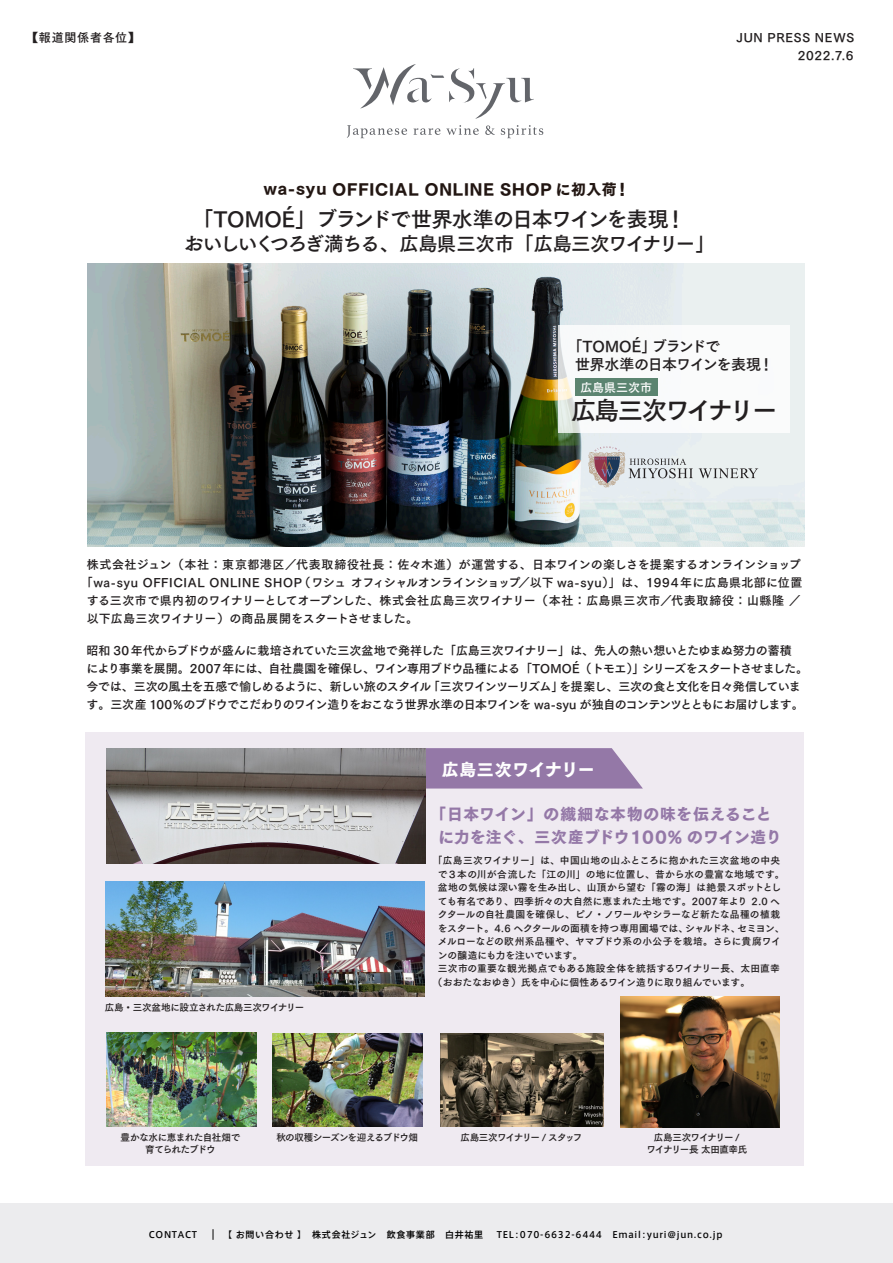
<style>
.page{position:relative;width:893px;height:1263px;background:#fff}
.page>*{position:absolute;margin:0;border:0;box-sizing:border-box;transform-origin:0 0}
.t1{font:25.5px "Tsuku Go CID B";letter-spacing:-.1em;color:#231f20}
.t2{font:21px "Tsuku Go CID B";letter-spacing:-.045em;color:#231f20}
.t3{font:19.5px "Tsuku Go CID B";letter-spacing:-.07em;color:#231f20}
.t4{font:16.95px "Tsuku Go CID H";letter-spacing:.005em;color:#fff}
.t5{font:15.75px/22.6px "Tsuku Go CID H";letter-spacing:.01em;color:#9478a7}
.t6{font:15px "Tsuku Go CID H";letter-spacing:.06em;color:#221612}
.t7{font:15px/17.7px "Tsuku Go CID B";letter-spacing:-.04em;color:#231f20}
.t8{font:12px/18px "Tsuku Go CID B";letter-spacing:-.05em;color:#231f20}
.t9{font:12px "Tsuku Go CID B";letter-spacing:.035em;color:#231f20}
.t10{font:12px "Tsuku Go CID B";letter-spacing:.015em;color:#231f20}
.t11{font:12px "Tsuku Go CID B";letter-spacing:.02em;color:#231f20}
.t12{font:12px/18.3px "Tsuku Go CID B";letter-spacing:.055em;color:#231f20;text-align:right}
.t13{font:12px "Tsuku Go CID B";letter-spacing:-.005em;color:#231f20}
.t14{font:12px "Tsuku Go CID B";letter-spacing:-.005em;color:#fff}
.t15{font:9.75px "Tsuku Go CID B";letter-spacing:.005em;color:#231f20}
.t16{font:9.75px "Tsuku Go CID B";letter-spacing:-.02em;color:#231f20}
.t17{font:9.75px "Tsuku Go CID B";letter-spacing:.035em;color:#231f20}
.t18{font:9.75px "Tsuku Go CID B";letter-spacing:-.015em;color:#231f20}
.t19{font:9.6px/12px "Tsuku Go CID B";letter-spacing:-.055em;color:#231f20;text-align:center}
.t20{font:9.6px "Tsuku Go CID B";letter-spacing:-.11em;color:#231f20}
.t21{font:500 9px "Axis Std";letter-spacing:.08em;color:#030303}
</style>
<div class="page">
<div style="left:86px;top:732px;width:718px;height:433px;background:#efeaf1"></div>
<svg style="left:425px;top:748px;width:218px;height:40px;background:#9a80ab"></svg>
<svg style="left:347px;top:64px;width:196px;height:74px"></svg>
<div style="left:0;top:1203px;width:893px;height:60px;background:#ececee"></div>
<img style="left:87px;top:264px;width:717px;height:283px">
<img style="left:106px;top:748px;width:319px;height:116px">
<img style="left:106px;top:881px;width:318px;height:115px">
<img style="left:441px;top:1033px;width:163px;height:94px">
<img style="left:106px;top:1033px;width:150px;height:94px">
<img style="left:273px;top:1033px;width:150px;height:94px">
<img style="left:621px;top:996px;width:158px;height:131px">
<svg style="left:588px;top:446px;width:105px;height:42px;background:#c6c6ca"></svg>
<svg style="left:699px;top:468px;width:59px;height:10px"></svg>
<div style="left:559px;top:325px;width:231px;height:107px;background:#fff"></div>
<div style="left:575px;top:378px;width:83px;height:18px;background:#5b8470"></div>
<p class="t12" style="left:26px;top:28px;width:115px">【報道関係者各位】</p>
<p class="t12" style="left:736px;top:28px;width:119px">JUN PRESS NEWS<br>2022.7.6</p>
<p class="t6" style="left:264px;top:178px;width:368px">wa-syu OFFICIAL ONLINE SHOP に初入荷！</p>
<h2 class="t2" style="left:193px;top:205px;width:495px">「TOMOÉ」ブランドで世界水準の日本ワインを表現！</h2>
<h3 class="t3" style="left:184px;top:230px;width:532px">おいしいくつろぎ満ちる、広島県三次市「広島三次ワイナリー」</h3>
<p class="t7" style="left:575px;top:337px;width:200px;text-indent:-8px">「TOMOÉ」ブランドで<br>世界水準の日本ワインを表現！</p>
<h1 class="t1" style="left:571px;top:394px;width:208px">広島三次ワイナリー</h1>
<p class="t14" style="left:580px;top:379px;width:73px">広島県三次市</p>
<p class="t10" style="left:87px;top:557px;width:715px">株式会社ジュン（本社：東京都港区／代表取締役社長：佐々木進）が運営する、日本ワインの楽しさを提案するオンラインショップ</p>
<p class="t9" style="left:81px;top:575px;width:723px">「wa-syu OFFICIAL ONLINE SHOP（ワシュ オフィシャルオンラインショップ／以下 wa-syu）」は、1994年に広島県北部に位置</p>
<p class="t11" style="left:87px;top:593px;width:715px">する三次市で県内初のワイナリーとしてオープンした、株式会社広島三次ワイナリー（本社：広島県三次市／代表取締役：山縣隆 ／</p>
<p class="t13" style="left:87px;top:611px;width:333px">以下広島三次ワイナリー）の商品展開をスタートさせました。</p>
<p class="t8" style="left:86px;top:642px;width:723px">昭和 30 年代からブドウが盛んに栽培されていた三次盆地で発祥した「広島三次ワイナリー」は、先人の熱い想いとたゆまぬ努力の蓄積<br>により事業を展開。2007年には、自社農園を確保し、ワイン専用ブドウ品種による「TOMOÉ（トモエ）」シリーズをスタートさせました。今では、三次の風土を五感で愉しめるように、新しい旅のスタイル「三次ワインツーリズム」を提案し、三次の食と文化を日々発信しています。三次産 100％のブドウでこだわりのワイン造りをおこなう世界水準の日本ワインを wa-syu が独自のコンテンツとともにお届けします。</p>
<h3 class="t4" style="left:442px;top:756px;width:155px">広島三次ワイナリー</h3>
<h3 class="t5" style="left:438px;top:802px;width:345px;text-indent:-8px">「日本ワイン」の繊細な本物の味を伝えることに力を注ぐ、三次産ブドウ100% のワイン造り</h3>
<p class="t19" style="left:105px;top:1001px;width:201px">広島・三次盆地に設立された広島三次ワイナリー</p>
<p class="t17" style="left:433px;top:854px;width:349px">「広島三次ワイナリー」は、中国山地の山ふところに抱かれた三次盆地の中央</p>
<p class="t15" style="left:438px;top:868px;width:348px">で３本の川が合流した「江の川」の地に位置し、昔から水の豊富な地域です。</p>
<p class="t15" style="left:438px;top:881px;width:345px">盆地の気候は深い霧を生み出し、山頂から望む「霧の海」は絶景スポットとし</p>
<p class="t15" style="left:438px;top:895px;width:344px">ても有名であり、四季折々の大自然に恵まれた土地です。2007年より 2.0 ヘ</p>
<p class="t15" style="left:438px;top:908px;width:344px">クタールの自社農園を確保し、ピノ・ノワールやシラーなど新たな品種の植栽</p>
<p class="t16" style="left:438px;top:922px;width:348px">をスタート。4.6 ヘクタールの面積を持つ専用圃場では、シャルドネ、セミヨン、</p>
<p class="t15" style="left:438px;top:935px;width:344px">メルローなどの欧州系品種や、ヤマブドウ系の小公子を栽培。さらに貴腐ワイ</p>
<p class="t15" style="left:438px;top:949px;width:146px">ンの醸造にも力を注いでいます。</p>
<p class="t15" style="left:438px;top:962px;width:343px">三次市の重要な観光拠点でもある施設全体を統括するワイナリー長、太田直幸</p>
<p class="t18" style="left:433px;top:976px;width:319px">（おおたなおゆき）氏を中心に個性あるワイン造りに取り組んでいます。</p>
<p class="t20" style="left:460px;top:1131px;width:123px">広島三次ワイナリー / スタッフ</p>
<p class="t19" style="left:121px;top:1131px;width:121px">豊かな水に恵まれた自社畑で育てられたブドウ</p>
<p class="t19" style="left:276px;top:1132px;width:143px">秋の収穫シーズンを迎えるブドウ畑</p>
<p class="t19" style="left:646px;top:1131px;width:102px">広島三次ワイナリー /<br>ワイナリー長 太田直幸氏</p>
<p class="t21" style="left:149px;top:1228px;width:50px">CONTACT</p>
<p class="t21" style="left:223px;top:1227px;width:501px">【 お問い合わせ 】　株式会社ジュン　飲食事業部　白井祐里　 TEL：070-6632-6444　Email：yuri@jun.co.jp</p>
</div>
